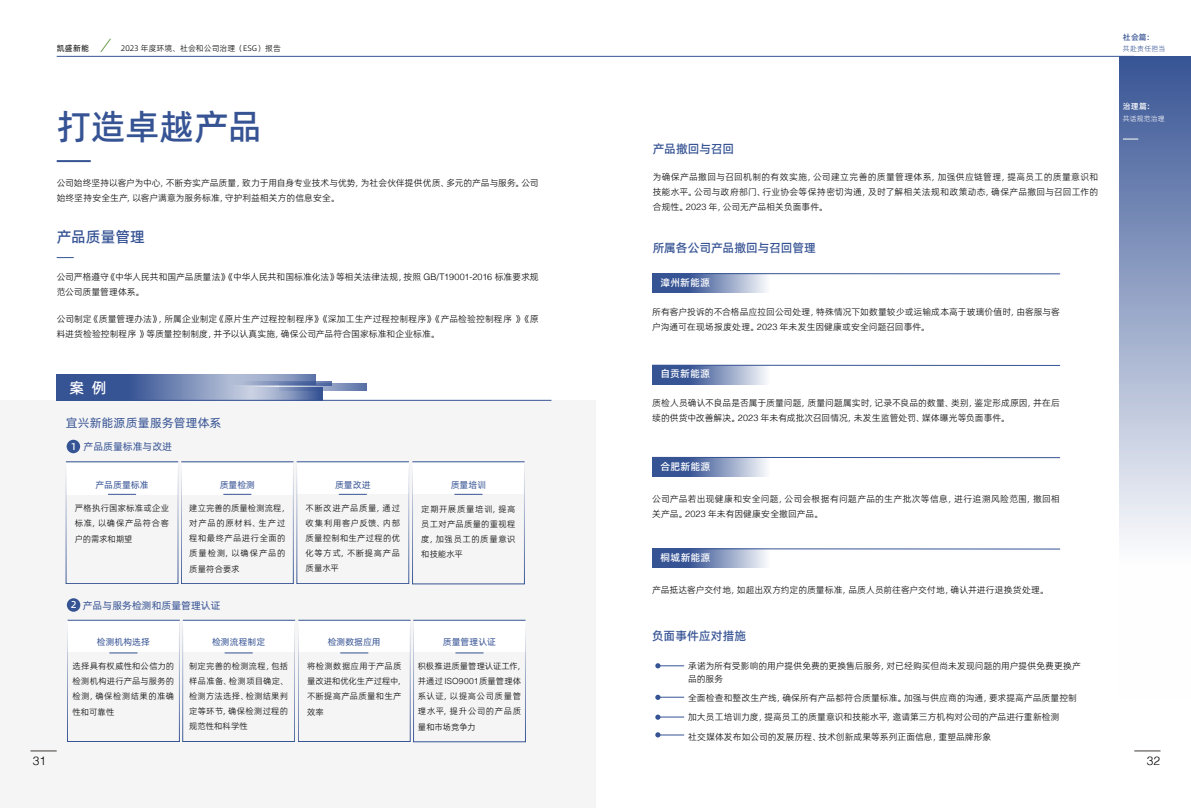
<style>
.page{position:relative;width:1191px;height:808px;background:#fff}
.page>*{position:absolute;margin:0;border:0;box-sizing:border-box;transform-origin:0 0}
.t1{font:35px "Alibaba Pu Hui Ti 3 65 Medium";letter-spacing:-.005em;color:#365394}
.t2{font:15px "Alibaba Pu Hui Ti 3 65 Medium";letter-spacing:-.005em;color:#365394}
.t3{font:15px "Alibaba Pu Hui Ti 3 65 Medium";color:#fff}
.t4{font:12px "Alibaba Pu Hui Ti 3 65 Medium";letter-spacing:-.015em;color:#365394}
.t5{font:12px "Alibaba Pu Hui Ti 3 55 Regular";letter-spacing:.015em;color:#365394}
.t6{font:300 12px "Helvetica";color:#000}
.t7{font:10px "Alibaba Pu Hui Ti 3 55 Regular";color:#365394}
.t8{font:10px "Alibaba Pu Hui Ti 3 65 Medium";letter-spacing:.01em;color:#fff}
.t9{font:9px/15px "Alibaba Pu Hui Ti 3 45 Light";color:#000}
.t10{font:9px/15px "Alibaba Pu Hui Ti 3 45 Light";letter-spacing:.02em;color:#000}
.t11{font:9px "Alibaba Pu Hui Ti 3 55 Regular";color:#365394}
.t12{font:8.5px/15.1px "Alibaba Pu Hui Ti 3 45 Light";letter-spacing:.03em;color:#000;text-align:justify}
.t13{font:8px "Alibaba Pu Hui Ti 3 45 Light";color:#000}
.t14{font:8px "Alibaba Pu Hui Ti 3 55 Regular";color:#000}
.t15{font:8px "Alibaba Pu Hui Ti 3 65 Medium";color:#365394}
.t16{font:8px "Alibaba Pu Hui Ti 3 65 Medium";color:#fff}
.t17{font:7px "Alibaba Pu Hui Ti 3 45 Light";letter-spacing:.035em;color:#365394}
.t18{font:7px "Alibaba Pu Hui Ti 3 45 Light";letter-spacing:.01em;color:#fff}
.s1{font-family:"Helvetica";font-weight:300}
</style>
<div class="page">
<hr style="left:57px;top:56px;width:1077px;height:1px;background:#365394">
<svg style="left:100px;top:38px;width:11px;height:14px"></svg>
<svg style="left:1134px;top:750px;width:26px;height:1px"></svg>
<div style="left:0;top:400px;width:595px;height:408px;background:#f5f5f5"></div>
<div style="left:66px;top:463px;width:112px;height:32px;background:#fff"></div>
<div style="left:67px;top:620px;width:112px;height:32px;background:#fff"></div>
<div style="left:181px;top:463px;width:112px;height:32px;background:#fff"></div>
<div style="left:183px;top:620px;width:112px;height:32px;background:#fff"></div>
<div style="left:297px;top:462px;width:112px;height:32px;background:#fff"></div>
<div style="left:298px;top:620px;width:112px;height:32px;background:#fff"></div>
<div style="left:412px;top:462px;width:112px;height:32px;background:#fff"></div>
<div style="left:413px;top:620px;width:112px;height:32px;background:#fff"></div>
<hr style="left:57px;top:160px;width:34px;height:2px;background:#365394">
<svg style="left:57px;top:257px;width:17px;height:1px"></svg>
<svg style="left:56px;top:374px;width:223px;height:27px;background:#5c73a8"></svg>
<svg style="left:235px;top:387px;width:87px;height:13px"></svg>
<svg style="left:279px;top:383px;width:87px;height:8px"></svg>
<svg style="left:242px;top:381px;width:89px;height:5px"></svg>
<svg style="left:228px;top:374px;width:87px;height:10px"></svg>
<div style="left:1118px;top:56px;width:73px;height:642px;background:linear-gradient(to bottom,#3f5b99,#fff)"></div>
<svg style="left:1123px;top:139px;width:15px;height:1px"></svg>
<hr style="left:652px;top:273px;width:408px;height:1px;background:#365394">
<hr style="left:652px;top:365px;width:408px;height:1px;background:#365394">
<hr style="left:652px;top:457px;width:408px;height:1px;background:#365394">
<hr style="left:652px;top:548px;width:408px;height:1px;background:#365394">
<svg style="left:652px;top:273px;width:117px;height:20px;background:#768ab6"></svg>
<svg style="left:652px;top:365px;width:117px;height:19px;background:#768ab6"></svg>
<svg style="left:652px;top:458px;width:114px;height:19px;background:#768ab6"></svg>
<svg style="left:652px;top:548px;width:117px;height:20px;background:#768ab6"></svg>
<hr style="left:69px;top:400px;width:482px;height:1px;background:#365394">
<div style="left:181px;top:462px;width:112px;height:122px;border:1px solid #365394"></div>
<div style="left:413px;top:620px;width:112px;height:122px;border:1px solid #365394"></div>
<svg style="left:108px;top:494px;width:28px;height:1px"></svg>
<svg style="left:109px;top:653px;width:28px;height:1px"></svg>
<svg style="left:223px;top:494px;width:28px;height:1px"></svg>
<svg style="left:225px;top:653px;width:28px;height:1px"></svg>
<svg style="left:339px;top:494px;width:28px;height:1px"></svg>
<svg style="left:340px;top:653px;width:28px;height:1px"></svg>
<svg style="left:454px;top:494px;width:28px;height:1px"></svg>
<svg style="left:455px;top:653px;width:28px;height:1px"></svg>
<hr style="left:297px;top:461px;width:112px;height:1px;background:#365394">
<hr style="left:298px;top:620px;width:112px;height:1px;background:#365394">
<hr style="left:66px;top:461px;width:112px;height:1px;background:#365394">
<hr style="left:67px;top:620px;width:113px;height:1px;background:#365394">
<hr style="left:412px;top:461px;width:112px;height:1px;background:#365394">
<hr style="left:413px;top:620px;width:112px;height:1px;background:#365394">
<hr style="left:181px;top:461px;width:112px;height:1px;background:#365394">
<hr style="left:183px;top:620px;width:112px;height:1px;background:#365394">
<svg style="left:655px;top:663px;width:29px;height:5px"></svg>
<svg style="left:655px;top:695px;width:29px;height:5px"></svg>
<svg style="left:655px;top:714px;width:29px;height:6px"></svg>
<svg style="left:655px;top:732px;width:29px;height:5px"></svg>
<div style="left:67px;top:440px;width:13px;height:13px;background:#365394;border-radius:50%"></div>
<div style="left:67px;top:598px;width:13px;height:14px;background:#365394;border-radius:50%"></div>
<svg style="left:30px;top:750px;width:27px;height:1px"></svg>
<p class="t14" style="left:57px;top:42px;width:34px">凯盛新能</p>
<p class="t13" style="left:121px;top:42px;width:161px">2023 年度环境、社会和公司治理（ESG）报告</p>
<h1 class="t1" style="left:57px;top:100px;width:207px">打造卓越产品</h1>
<p class="t9" style="left:57px;top:175px;width:483px">公司始终坚持以客户为中心，不断夯实产品质量，致力于用自身专业技术与优势，为社会伙伴提供优质、多元的产品与服务。公司始终坚持安全生产，以客户满意为服务标准，守护利益相关方的信息安全。</p>
<h2 class="t2" style="left:57px;top:226px;width:90px">产品质量管理</h2>
<p class="t9" style="left:57px;top:269px;width:483px">公司严格遵守《中华人民共和国产品质量法》《中华人民共和国标准化法》等相关法律法规，按照 <span class="s1">GB/T19001-2016</span> 标准要求规范公司质量管理体系。</p>
<p class="t9" style="left:57px;top:310px;width:483px">公司制定《质量管理办法》，所属企业制定《原片生产过程控制程序》《深加工生产过程控制程序》《产品检验控制程序》《原料进货检验控制程序》等质量控制制度，并予以认真实施，确保公司产品符合国家标准和企业标准。</p>
<h3 class="t6" style="left:33px;top:751px;width:15px">31</h3>
<h2 class="t3" style="left:69px;top:376px;width:39px">案 例</h2>
<h3 class="t5" style="left:66px;top:414px;width:157px">宜兴新能源质量服务管理体系</h3>
<p class="t8" style="left:71px;top:439px;width:7px">1</p>
<p class="t7" style="left:83px;top:439px;width:90px">产品质量标准与改进</p>
<p class="t11" style="left:95px;top:478px;width:55px">产品质量标准</p>
<p class="t12" style="left:75px;top:500px;width:96px">严格执行国家标准或企业标准，以确保产品符合客户的需求和期望</p>
<p class="t11" style="left:220px;top:478px;width:37px">质量检测</p>
<p class="t12" style="left:189px;top:500px;width:102px;text-align:left">建立完善的质量检测流程，对产品的原材料、生产过程和最终产品进行全面的质量检测，以确保产品的质量符合要求</p>
<p class="t7" style="left:83px;top:598px;width:139px">产品与服务检测和质量管理认证</p>
<p class="t8" style="left:71px;top:597px;width:7px">2</p>
<p class="t11" style="left:97px;top:635px;width:55px">检测机构选择</p>
<p class="t12" style="left:73px;top:658px;width:103px">选择具有权威性和公信力的检测机构进行产品与服务的检测，确保检测结果的准确性和可靠性</p>
<p class="t11" style="left:212px;top:635px;width:55px">检测流程制定</p>
<p class="t12" style="left:189px;top:658px;width:100px">制定完善的检测流程，包括样品准备、检测项目确定、检测方法选择、检测结果判定等环节，确保检测过程的规范性和科学性</p>
<p class="t11" style="left:335px;top:478px;width:37px">质量改进</p>
<p class="t12" style="left:306px;top:500px;width:96px">不断改进产品质量，通过收集利用客户反馈、内部质量控制和生产过程的优化等方式，不断提高产品质量水平</p>
<p class="t11" style="left:451px;top:478px;width:37px">质量培训</p>
<p class="t12" style="left:421px;top:501px;width:96px">定期开展质量培训，提高员工对产品质量的重视程度，加强员工的质量意识和技能水平</p>
<p class="t11" style="left:328px;top:635px;width:55px">检测数据应用</p>
<p class="t12" style="left:307px;top:658px;width:100px;text-align:left">将检测数据应用于产品质量改进和优化生产过程中，不断提高产品质量和生产效率</p>
<p class="t11" style="left:443px;top:635px;width:55px">质量管理认证</p>
<p class="t12" style="left:418px;top:658px;width:109px;text-align:left">积极推进质量管理认证工作，并通过<span class="s1">ISO9001</span>质量管理体系认证，以提高公司质量管理水平，提升公司的产品质量和市场竞争力</p>
<h3 class="t4" style="left:652px;top:140px;width:83px">产品撤回与召回</h3>
<p class="t9" style="left:652px;top:169px;width:447px;text-align:justify">为确保产品撤回与召回机制的有效实施，公司建立完善的质量管理体系，加强供应链管理，提高员工的质量意识和技能水平。公司与政府部门、行业协会等保持密切沟通，及时了解相关法规和政策动态，确保产品撤回与召回工作的合规性。<span class="s1">2023</span> 年，公司无产品相关负面事件。</p>
<h3 class="t4" style="left:652px;top:239px;width:165px">所属各公司产品撤回与召回管理</h3>
<p class="t8" style="left:660px;top:274px;width:51px">漳州新能源</p>
<p class="t9" style="left:652px;top:304px;width:409px">所有客户投诉的不合格品应拉回公司处理，特殊情况下如数量较少或运输成本高于玻璃价值时，由客服与客户沟通可在现场报废处理。<span class="s1">2023</span> 年未发生因健康或安全问题召回事件。</p>
<p class="t8" style="left:660px;top:366px;width:51px">自贡新能源</p>
<p class="t9" style="left:652px;top:395px;width:409px">质检人员确认不良品是否属于质量问题，质量问题属实时，记录不良品的数量、类别，鉴定形成原因，并在后续的供货中改善解决。<span class="s1">2023</span> 年未有成批次召回情况，未发生监管处罚、媒体曝光等负面事件。</p>
<p class="t8" style="left:660px;top:458px;width:51px">合肥新能源</p>
<p class="t10" style="left:652px;top:491px;width:409px">公司产品若出现健康和安全问题，公司会根据有问题产品的生产批次等信息，进行追溯风险范围，撤回相关产品。<span class="s1">2023</span> 年未有因健康安全撤回产品。</p>
<p class="t8" style="left:660px;top:550px;width:51px">桐城新能源</p>
<p class="t9" style="left:652px;top:581px;width:398px">产品抵达客户交付地，如超出双方约定的质量标准，品质人员前往客户交付地，确认并进行退换货处理。</p>
<h3 class="t4" style="left:652px;top:627px;width:96px">负面事件应对措施</h3>
<p class="t9" style="left:688px;top:658px;width:394px;line-height:13px">承诺为所有受影响的用户提供免费的更换售后服务，对已经购买但尚未发现问题的用户提供免费更换产品的服务</p>
<p class="t9" style="left:688px;top:688px;width:390px;line-height:19.3px">全面检查和整改生产线，确保所有产品都符合质量标准。加强与供应商的沟通，要求提高产品质量控制加大员工培训力度，提高员工的质量意识和技能水平，邀请第三方机构对公司的产品进行重新检测<br>社交媒体发布如公司的发展历程、技术创新成果等系列正面信息，重塑品牌形象</p>
<p class="t15" style="left:1123px;top:31px;width:33px">社会篇：</p>
<p class="t17" style="left:1123px;top:43px;width:44px">共赴责任担当</p>
<p class="t16" style="left:1123px;top:100px;width:33px">治理篇：</p>
<p class="t18" style="left:1123px;top:113px;width:43px">共话规范治理</p>
<h3 class="t6" style="left:1146px;top:751px;width:15px">32</h3>
</div>
